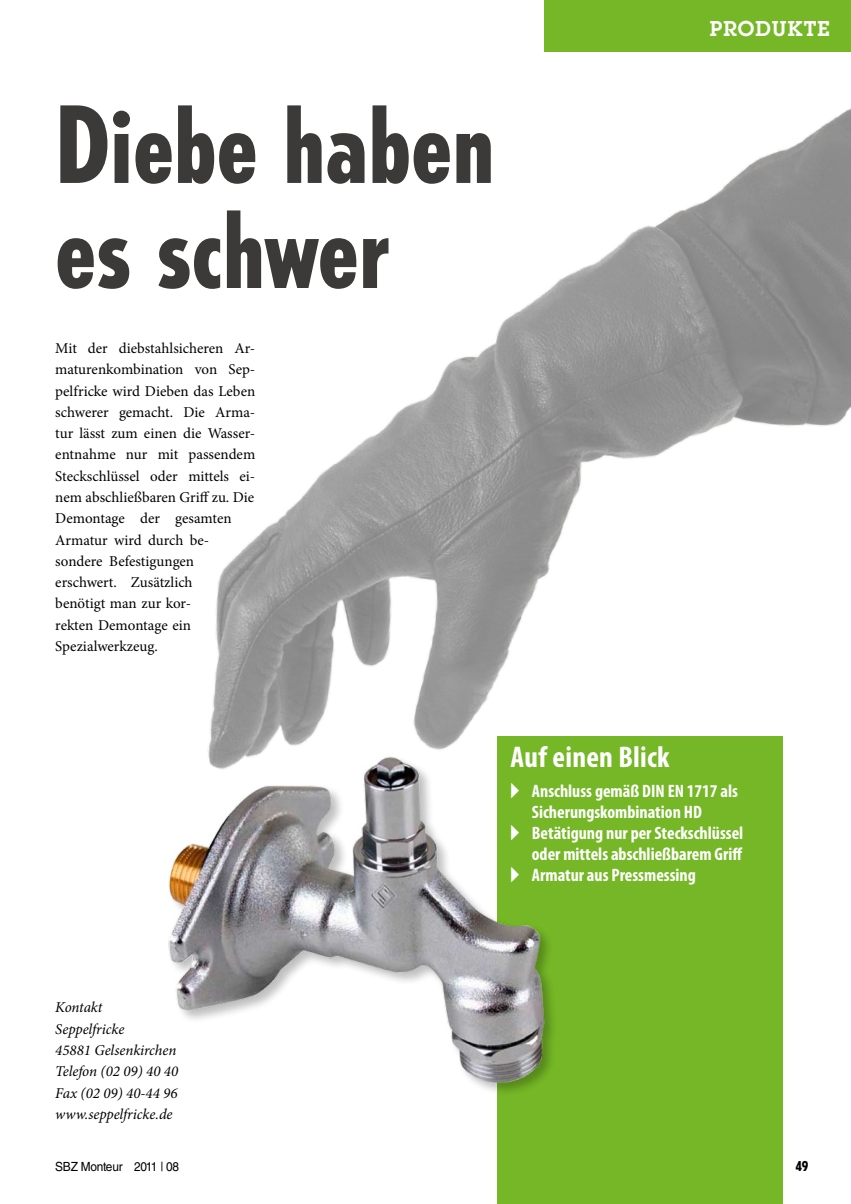
<style>
.page{position:relative;width:851px;height:1204px;background:#fff}
.page>*{position:absolute;margin:0;border:0;box-sizing:border-box;transform-origin:0 0}
.t1{font:800 condensed 105px/105px "Tempo Std";color:#3b3a39}
.t2{font:700 condensed 30px "Myriad Pro";letter-spacing:.01em;color:#fff}
.t3{font:600 21px "Lubalin Graph Std";letter-spacing:.05em;color:#fff}
.t4{font:700 condensed 18px "Myriad Pro";color:#fff}
.t5{font:15px/21.3px "Minion Pro";color:#000}
.t6{font:italic 15px/21.3px "Minion Pro";letter-spacing:-.005em;color:#000}
.t7{font:800 condensed 13.5px "Tempo Std";color:#000}
.t8{font:12.6px "Helvetica LT Std";letter-spacing:-.02em;color:#000;scale:.94 1}
</style>
<div class="page">
<img style="left:210px;top:109px;width:640px;height:694px">
<div style="left:544px;top:0;width:306px;height:51px;background:#75b726"></div>
<div style="left:497px;top:736px;width:285px;height:467px;background:#75b726"></div>
<div style="left:167px;top:754px;width:389px;height:341px;background:#000;opacity:.25"></div>
<img style="left:167px;top:736px;width:389px;height:351px">
<h1 class="t1" style="left:55px;top:91px;width:441px">Diebe haben es schwer</h1>
<p class="t5" style="left:55px;top:338px;width:201px">Mit der diebstahlsicheren Ar&shy;maturenkombination von Sep&shy;pelfricke wird Dieben das Leben schwerer gemacht. Die Arma&shy;tur lässt zum einen die Wasser&shy;entnahme nur mit passendem<br>Steckschlüssel oder mittels ei&shy;nem abschließbaren Griff zu. Die<br>Demontage der gesamten<br>Armatur wird durch be&shy;sondere Befestigungen erschwert. Zusätzlich<br>benötigt man zur kor-<br>rekten Demontage ein<br>Spezialwerkzeug.</p>
<h3 class="t3" style="left:709px;top:15px;width:121px">PRODUKTE</h3>
<h2 class="t2" style="left:510px;top:738px;width:160px">Auf einen Blick</h2>
<p class="t4" style="left:510px;top:779px;width:229px">▸ Anschluss gemäß DIN EN 1717 als</p>
<p class="t4" style="left:531px;top:800px;width:171px">Sicherungskombination HD</p>
<p class="t4" style="left:510px;top:821px;width:234px">▸ Betätigung nur per Steckschlüssel</p>
<p class="t4" style="left:531px;top:842px;width:212px">oder mittels abschließbarem Griff</p>
<p class="t4" style="left:510px;top:863px;width:187px">▸ Armatur aus Pressmessing</p>
<p class="t6" style="left:55px;top:996px;width:124px">Kontakt<br>Seppelfricke<br>45881 Gelsenkirchen<br>Telefon (02 09) 40 40<br>Fax (02 09) 40-44 96 www.seppelfricke.de</p>
<p class="t8" style="left:55px;top:1158px;width:133px">SBZ Monteur 2011 | 08</p>
<p class="t7" style="left:795px;top:1157px;width:14px">49</p>
</div>
